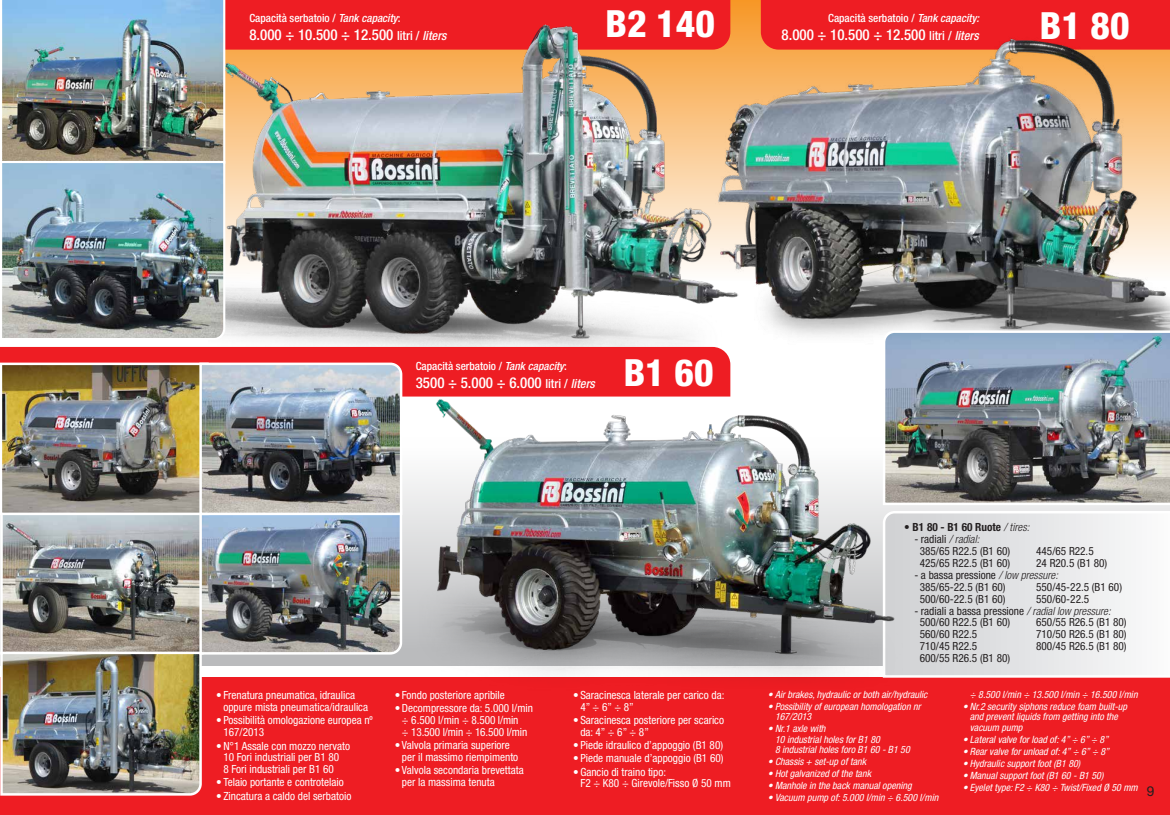
<style>
.page{position:relative;width:1170px;height:815px;background:#fff}
.page>*{position:absolute;margin:0;border:0;box-sizing:border-box;transform-origin:0 0}
.t1{font:800 condensed 37.5px "Helvetica Neue LT Pro";color:#fff}
.t2{font:500 condensed 15px "Helvetica Neue LT Pro";color:#fff}
.t3{font:13.75px "Helvetica Neue LT Pro";color:#231f20}
.t4{font:condensed 11.25px/11.6px "Helvetica Neue LT Pro";color:#fff}
.t5{font:condensed 11.25px/11.9px "Helvetica Neue LT Pro";color:#231f20}
.t6{font:500 condensed 11.25px "Helvetica Neue LT Pro";color:#fff}
.t7{font:700 condensed 11.25px "Helvetica Neue LT Pro";color:#231f20}
.t8{font:italic condensed 10px/10.2px "Helvetica Neue LT Pro";color:#fff}
.s1{font-style:italic}
.s2{font-size:12.5px}
.s3{font-style:italic;font-size:12.5px}
.s4{font-weight:300;font-style:italic}
</style>
<div class="page">
<div style="left:0;top:678px;width:1169px;height:137px;background:#ee1d23"></div>
<img style="left:209px;top:164px;width:458px;height:183px">
<svg style="left:912px;top:510px;width:257px;height:168px"></svg>
<img style="left:667px;top:0;width:502px;height:329px">
<img style="left:408px;top:316px;width:504px;height:362px">
<img style="left:0;top:347px;width:730px;height:449px">
<img style="left:2px;top:0;width:728px;height:164px">
<img style="left:2px;top:160px;width:224px;height:181px">
<img style="left:881px;top:329px;width:288px;height:177px">
<p class="t6" style="left:249px;top:11px;width:152px">Capacità serbatoio / <span class="s1">Tank capacity</span>:</p>
<p class="t2" style="left:249px;top:25px;width:199px">8.000 ÷ 10.500 ÷ 12.500 <span class="s2">litri /</span> <span class="s3">liters</span></p>
<p class="t1" style="left:605px;top:0;width:111px">B2 140</p>
<p class="t1" style="left:1039px;top:2px;width:91px">B1 80</p>
<p class="t6" style="left:828px;top:12px;width:152px">Capacità serbatoio / <span class="s1">Tank capacity:</span></p>
<p class="t2" style="left:781px;top:26px;width:199px">8.000 ÷ 10.500 ÷ 12.500 <span class="s2">litri /</span> <span class="s3">liters</span></p>
<p class="t6" style="left:416px;top:360px;width:152px">Capacità serbatoio / <span class="s1">Tank capacity</span>:</p>
<p class="t2" style="left:416px;top:374px;width:181px">3500 ÷ 5.000 ÷ 6.000 <span class="s2">litri /</span> <span class="s3">liters</span></p>
<p class="t1" style="left:623px;top:349px;width:91px">B1 60</p>
<p class="t4" style="left:223px;top:689px;width:146px;text-indent:-7px">• Frenatura pneumatica, idraulica oppure mista pneumatica/idraulica</p>
<p class="t4" style="left:223px;top:714px;width:151px;text-indent:-7px">• Possibilità omologazione europea nº<br>167/2013</p>
<p class="t4" style="left:223px;top:740px;width:128px;text-indent:-7px">•N°1 Assale con mozzo nervato<br>10 Fori industriali per B1 80<br>8 Fori industriali per B1 60</p>
<p class="t4" style="left:216px;top:776px;width:129px">• Telaio portante e controtelaio</p>
<p class="t4" style="left:216px;top:790px;width:137px">• Zincatura a caldo del serbatoio</p>
<p class="t4" style="left:395px;top:689px;width:112px">• Fondo posteriore apribile</p>
<p class="t4" style="left:402px;top:703px;width:133px;text-indent:-7px">•Decompressore da: 5.000 l/min ÷ 6.500 l/min ÷ 8.500 l/min<br>÷ 13.500 l/min ÷ 16.500 l/min</p>
<p class="t4" style="left:402px;top:739px;width:118px;text-indent:-7px">• Valvola primaria superiore per il massimo riempimento</p>
<p class="t4" style="left:402px;top:764px;width:123px;text-indent:-7px">• Valvola secondaria brevettata per la massima tenuta</p>
<p class="t4" style="left:580px;top:689px;width:145px;text-indent:-7px">• Saracinesca laterale per carico da:<br>4” ÷ 6” ÷ 8”</p>
<p class="t4" style="left:580px;top:714px;width:145px;text-indent:-7px">• Saracinesca posteriore per scarico da: 4” ÷ 6” ÷ 8”</p>
<p class="t4" style="left:573px;top:739px;width:151px">• Piede idraulico d’appoggio (B1 80)</p>
<p class="t4" style="left:573px;top:753px;width:152px">• Piede manuale d’appoggio (B1 60)</p>
<p class="t4" style="left:580px;top:766px;width:152px;text-indent:-7px">•Gancio di traino tipo:<br>F2 ÷ K80 ÷ Girevole/Fisso Ø 50 mm</p>
<p class="t7" style="left:904px;top:521px;width:127px">• B1 80 - B1 60 Ruote <span class="s4">/ tires:</span></p>
<p class="t5" style="left:914px;top:533px;width:67px">- radiali <span class="s4">/ radial:</span></p>
<p class="t5" style="left:919px;top:545px;width:92px">385/65 R22.5 (B1 60)</p>
<p class="t5" style="left:919px;top:557px;width:92px">425/65 R22.5 (B1 60)</p>
<p class="t5" style="left:1036px;top:545px;width:59px">445/65 R22.5</p>
<p class="t5" style="left:1036px;top:557px;width:73px">24 R20.5 (B1 80)</p>
<p class="t5" style="left:914px;top:569px;width:145px">- a bassa pressione <span class="s4">/ low pressure:</span></p>
<p class="t5" style="left:919px;top:581px;width:87px">385/65-22.5 (B1 60)<br>500/60-22.5 (B1 60)</p>
<p class="t5" style="left:1036px;top:581px;width:87px">550/45-22.5 (B1 60)</p>
<p class="t5" style="left:1036px;top:593px;width:54px">550/60-22.5</p>
<p class="t5" style="left:914px;top:605px;width:198px">- radiali a bassa pressione <span class="s4">/ radial low pressure:</span></p>
<p class="t5" style="left:919px;top:616px;width:92px">500/60 R22.5 (B1 60)</p>
<p class="t5" style="left:919px;top:628px;width:59px">560/60 R22.5</p>
<p class="t5" style="left:919px;top:640px;width:59px">710/45 R22.5</p>
<p class="t5" style="left:919px;top:652px;width:92px">600/55 R26.5 (B1 80)</p>
<p class="t5" style="left:1036px;top:616px;width:92px">650/55 R26.5 (B1 80)</p>
<p class="t5" style="left:1036px;top:628px;width:92px">710/50 R26.5 (B1 80)</p>
<p class="t5" style="left:1036px;top:640px;width:92px">800/45 R26.5 (B1 80)</p>
<p class="t8" style="left:767px;top:690px;width:161px">• Air brakes, hydraulic or both air/hydraulic</p>
<p class="t8" style="left:775px;top:702px;width:147px;text-indent:-7px">• Possibility of european homologation nr<br>167/2013</p>
<p class="t8" style="left:775px;top:724px;width:136px;text-indent:-7px">• Nr.1 axle with<br>10 industrial holes for B1 80<br>8 industrial holes foro B1 60 - B1 50</p>
<p class="t8" style="left:767px;top:756px;width:100px">• Chassis + set-up of tank</p>
<p class="t8" style="left:767px;top:768px;width:105px">• Hot galvanized of the tank</p>
<p class="t8" style="left:767px;top:781px;width:145px">• Manhole in the back manual opening</p>
<p class="t8" style="left:767px;top:793px;width:172px">• Vacuum pump of: 5.000 l/min ÷ 6.500 l/min</p>
<p class="t8" style="left:969px;top:690px;width:169px">÷ 8.500 l/min ÷ 13.500 l/min ÷ 16.500 l/min</p>
<p class="t8" style="left:969px;top:702px;width:159px;text-indent:-7px">• Nr.2 security siphons reduce foam built-up and prevent liquids from getting into the vacuum pump</p>
<p class="t8" style="left:962px;top:734px;width:147px">• Lateral valve for load of: 4” ÷ 6” ÷ 8”</p>
<p class="t8" style="left:962px;top:746px;width:148px">• Rear valve for unload of: 4” ÷ 6” ÷ 8”</p>
<p class="t8" style="left:962px;top:758px;width:119px">• Hydraulic support foot (B1 80)</p>
<p class="t8" style="left:962px;top:770px;width:142px">• Manual support foot (B1 60 - B1 50)</p>
<p class="t8" style="left:962px;top:782px;width:176px">• Eyelet type: F2 ÷ K80 ÷ Twist/Fixed Ø 50 mm</p>
<p class="t3" style="left:1146px;top:783px;width:9px">9</p>
</div>
